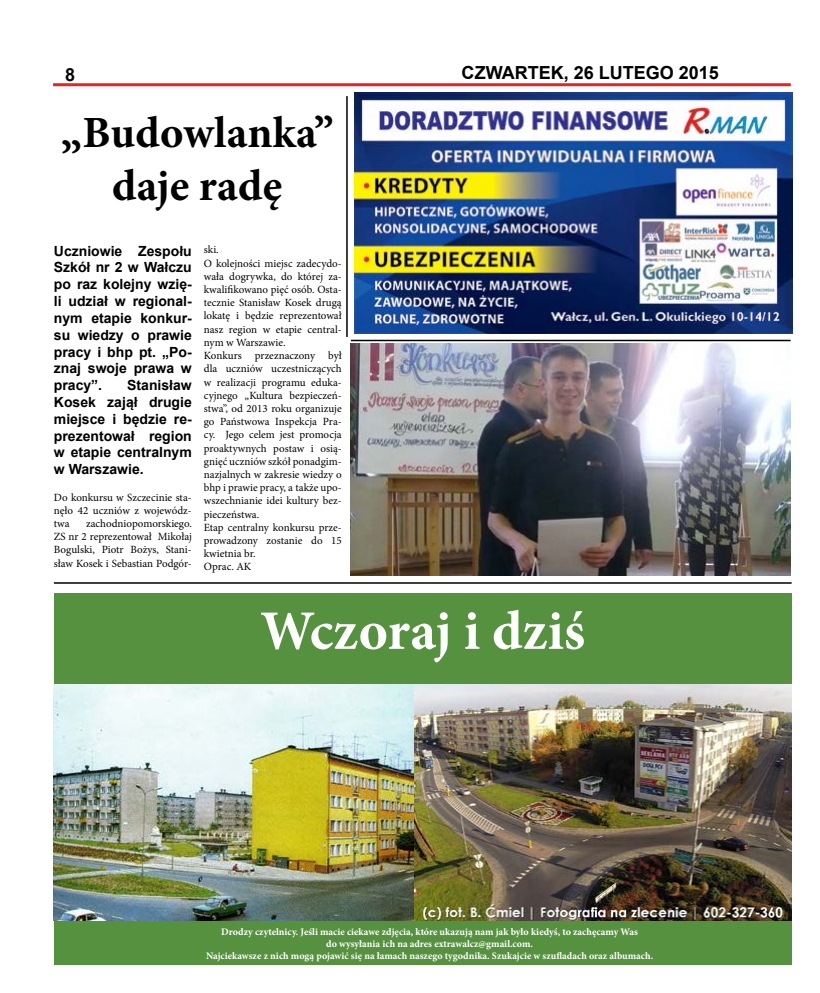
<style>
.page{position:relative;width:820px;height:993px;background:#fff}
.page>*{position:absolute;margin:0;border:0;box-sizing:border-box;transform-origin:0 0}
.t1{font:700 55.7px "Minion Pro";color:#fff}
.t2{font:700 44.6px/53.5px "Minion Pro";letter-spacing:.005em;color:#000;text-align:center}
.t3{font:700 18px "Arial";color:#000}
.t4{font:700 14px/16.8px "Arial";color:#000;text-align:justify}
.t5{font:11px/13.2px "Minion Pro";color:#000;text-align:justify}
.t6{font:700 10px/12px "Minion Pro";color:#fff;text-align:center}
</style>
<div class="page">
<hr style="left:53px;top:83px;width:737px;height:3px;background:#ed2124">
<hr style="left:351px;top:339px;width:439px;height:2px;background:#000">
<div style="left:54px;top:592px;width:737px;height:372px;background:#569140"></div>
<img style="left:54px;top:684px;width:737px;height:236px">
<img style="left:354px;top:93px;width:437px;height:240px">
<hr style="left:54px;top:582px;width:737px;height:1px;background:#000">
<hr style="left:346px;top:96px;width:1px;height:241px;background:#000">
<img style="left:351px;top:343px;width:439px;height:232px">
<h3 class="t3" style="left:65px;top:63px;width:12px">8</h3>
<h3 class="t3" style="left:461px;top:60px;width:259px">CZWARTEK, 26 LUTEGO 2015</h3>
<h2 class="t2" style="left:61px;top:105px;width:274px">„Budowlanka” daje radę</h2>
<p class="t4" style="left:54px;top:242px;width:139px">Uczniowie Zespołu Szkół nr 2 w Wałczu po raz kolejny wzię&shy;li udział w regional&shy;nym etapie konkur&shy;su wiedzy o prawie pracy i bhp pt. „Po&shy;znaj swoje prawa w pracy”.</p>
<p class="t5" style="left:204px;top:243px;width:139px;text-align:left">ski.<br>O kolejności miejsc zadecydo&shy;wała dogrywka, do której za&shy;kwalifikowano pięć osób. Osta&shy;tecznie Stanisław Kosek drugą lokatę i będzie reprezentował nasz region w etapie central&shy;nym w Warszawie.<br>Konkurs przeznaczony był dla uczniów uczestniczących w realizacji programu eduka&shy;cyjnego „Kultura bezpieczeń&shy;stwa”, od 2013 roku organizuje go Państwowa Inspekcja Pra&shy;cy. Jego celem jest promocja proaktywnych postaw i osią&shy;gnięć uczniów szkół ponadgim&shy;nazjalnych w zakresie wiedzy o bhp i prawie pracy, a także upo&shy;wszechnianie idei kultury bez&shy;pieczeństwa.<br>Etap centralny konkursu prze&shy;prowadzony zostanie do 15 kwietnia br.<br>Oprac. AK</p>
<p class="t4" style="left:54px;top:377px;width:139px;text-indent:73px">Stanisław Kosek zajął drugie miejsce i będzie re&shy;prezentował region w etapie centralnym w Warszawie.</p>
<p class="t5" style="left:54px;top:490px;width:139px">Do konkursu w Szczecinie sta&shy;nęło 42 uczniów z wojewódz&shy;twa</p>
<p class="t5" style="left:54px;top:517px;width:139px;text-indent:32px">zachodniopomorskiego.<br>ZS nr 2 reprezentował Mikołaj Bogulski, Piotr Bożys, Stani&shy;sław Kosek i Sebastian Podgór-</p>
<h1 class="t1" style="left:260px;top:591px;width:326px">Wczoraj i dziś</h1>
<p class="t6" style="left:206px;top:924px;width:448px">Drodzy czytelnicy. Jeśli macie ciekawe zdjęcia, które ukazują nam jak było kiedyś, to zachęcamy Was<br>do wysyłania ich na adres extrawalcz@gmail.com.<br>Najciekawsze z nich mogą pojawić się na łamach naszego tygodnika. Szukajcie w szufladach oraz albumach.</p>
</div>
